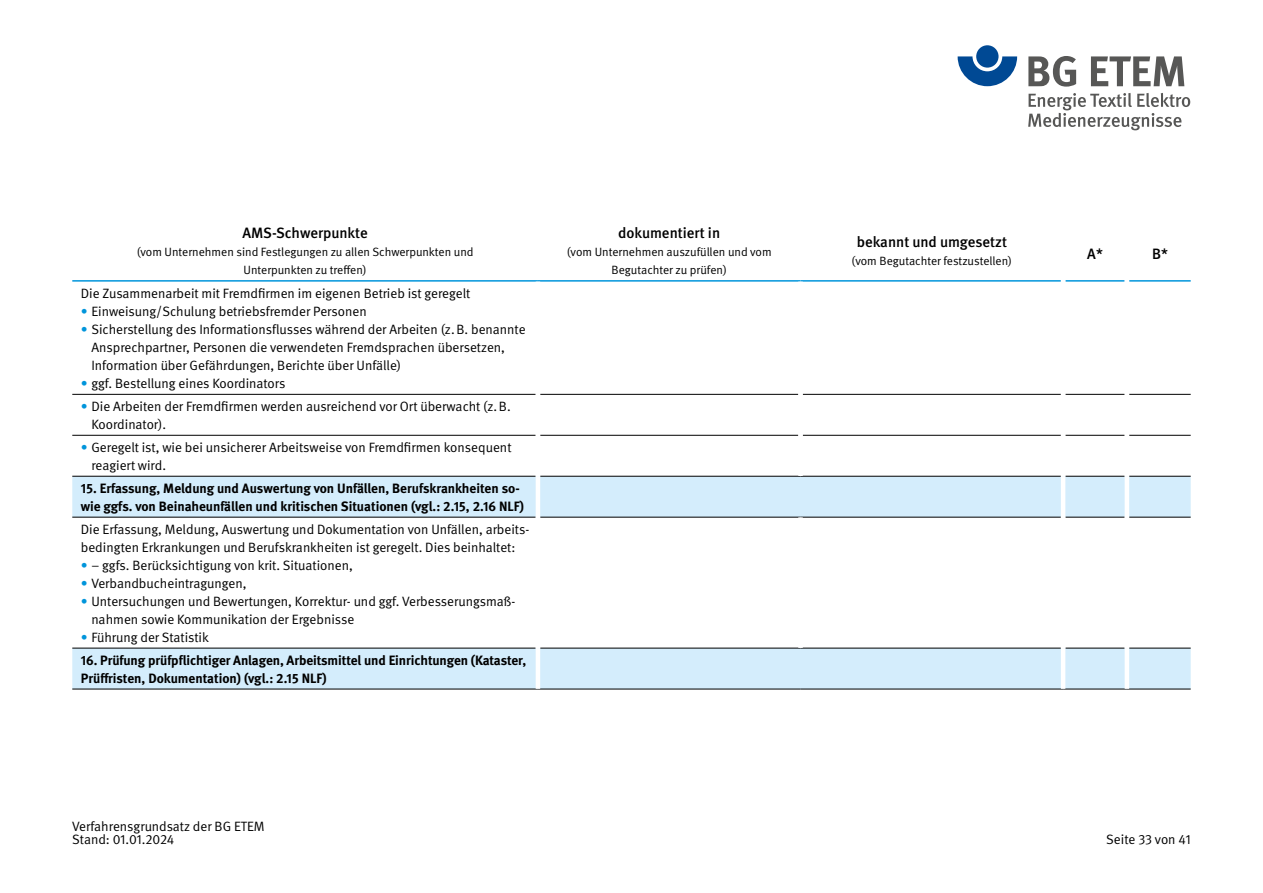
<style>
.page{position:relative;width:1263px;height:893px;background:#fff}
.page>*{position:absolute;margin:0;border:0;box-sizing:border-box;transform-origin:0 0}
.t1{font:500 15px "DGUV Meta";color:#000}
.t2{font:13.5px/18px "DGUV Meta";color:#000}
.t3{font:700 13.5px/18px "DGUV Meta";letter-spacing:-.005em;color:#000}
.t4{font:12px/18px "DGUV Meta";color:#000;text-align:center}
.s1{color:#0095db}
</style>
<div class="page">
<svg style="left:958px;top:56px;width:59px;height:30px"></svg>
<div style="left:976px;top:45px;width:22px;height:23px;background:#004994;border-radius:50%"></div>
<svg style="left:1028px;top:56px;width:48px;height:31px"></svg>
<svg style="left:1091px;top:56px;width:93px;height:30px"></svg>
<svg style="left:1028px;top:93px;width:162px;height:37px"></svg>
<svg style="left:72px;top:477px;width:1119px;height:212px"></svg>
<hr style="left:72px;top:280px;width:466px;height:2px;background:#0095db">
<hr style="left:538px;top:280px;width:262px;height:2px;background:#0095db">
<hr style="left:800px;top:280px;width:261px;height:2px;background:#0095db">
<hr style="left:1065px;top:280px;width:60px;height:2px;background:#0095db">
<hr style="left:1129px;top:280px;width:62px;height:2px;background:#0095db">
<hr style="left:72px;top:394px;width:464px;height:1px;background:#000">
<hr style="left:540px;top:394px;width:258px;height:1px;background:#000">
<hr style="left:803px;top:394px;width:258px;height:1px;background:#000">
<hr style="left:1065px;top:394px;width:60px;height:1px;background:#000">
<hr style="left:1129px;top:394px;width:62px;height:1px;background:#000">
<hr style="left:72px;top:435px;width:464px;height:1px;background:#000">
<hr style="left:540px;top:435px;width:258px;height:1px;background:#000">
<hr style="left:803px;top:435px;width:258px;height:1px;background:#000">
<hr style="left:1065px;top:435px;width:60px;height:1px;background:#000">
<hr style="left:1129px;top:435px;width:62px;height:1px;background:#000">
<hr style="left:72px;top:476px;width:464px;height:1px;background:#000">
<hr style="left:540px;top:476px;width:260px;height:1px;background:#000">
<hr style="left:800px;top:476px;width:261px;height:1px;background:#000">
<hr style="left:1065px;top:476px;width:60px;height:1px;background:#000">
<hr style="left:1129px;top:476px;width:62px;height:1px;background:#000">
<hr style="left:72px;top:517px;width:464px;height:1px;background:#000">
<hr style="left:540px;top:517px;width:260px;height:1px;background:#000">
<hr style="left:800px;top:517px;width:261px;height:1px;background:#000">
<hr style="left:1065px;top:517px;width:60px;height:1px;background:#000">
<hr style="left:1129px;top:517px;width:62px;height:1px;background:#000">
<hr style="left:72px;top:648px;width:464px;height:1px;background:#000">
<hr style="left:540px;top:648px;width:260px;height:1px;background:#000">
<hr style="left:800px;top:648px;width:261px;height:1px;background:#000">
<hr style="left:1065px;top:648px;width:60px;height:1px;background:#000">
<hr style="left:1129px;top:648px;width:62px;height:1px;background:#000">
<hr style="left:72px;top:689px;width:466px;height:1px;background:#000">
<hr style="left:538px;top:689px;width:262px;height:1px;background:#000">
<hr style="left:800px;top:689px;width:263px;height:1px;background:#000">
<hr style="left:1063px;top:689px;width:64px;height:1px;background:#000">
<hr style="left:1127px;top:689px;width:64px;height:1px;background:#000">
<hr style="left:536px;top:476px;width:4px;height:41px;background:#fff">
<hr style="left:536px;top:517px;width:4px;height:131px;background:#fff">
<hr style="left:536px;top:648px;width:4px;height:41px;background:#fff">
<div style="left:798px;top:517px;width:5px;height:131px;background:#fff"></div>
<hr style="left:1125px;top:476px;width:4px;height:41px;background:#fff">
<hr style="left:1125px;top:517px;width:4px;height:131px;background:#fff">
<hr style="left:1125px;top:648px;width:4px;height:41px;background:#fff">
<hr style="left:1061px;top:476px;width:4px;height:41px;background:#fff">
<hr style="left:1061px;top:517px;width:4px;height:131px;background:#fff">
<hr style="left:1061px;top:648px;width:4px;height:41px;background:#fff">
<p class="t1" style="left:242px;top:225px;width:127px">AMS-Schwerpunkte</p>
<p class="t4" style="left:137px;top:244px;width:338px">(vom Unternehmen sind Festlegungen zu allen Schwerpunkten und<br>Unterpunkten zu treffen)</p>
<p class="t2" style="left:81px;top:285px;width:391px">Die Zusammenarbeit mit Fremdfirmen im eigenen Betrieb ist geregelt</p>
<p class="t2" style="left:81px;top:303px;width:287px"><span class="s1">•</span> Einweisung/Schulung betriebsfremder Personen</p>
<p class="t2" style="left:91px;top:321px;width:436px;text-indent:-11px"><span class="s1">•</span> Sicherstellung des Informationsflusses während der Arbeiten (z.B. benannte<br>Ansprechpartner, Personen die verwendeten Fremdsprachen übersetzen,<br>Information über Gefährdungen, Berichte über Unfälle)</p>
<p class="t2" style="left:81px;top:375px;width:206px"><span class="s1">•</span> ggf. Bestellung eines Koordinators</p>
<p class="t2" style="left:91px;top:398px;width:421px;text-indent:-11px"><span class="s1">•</span> Die Arbeiten der Fremdfirmen werden ausreichend vor Ort überwacht (z.B.<br>Koordinator).</p>
<p class="t2" style="left:91px;top:438px;width:422px;text-indent:-11px"><span class="s1">•</span> Geregelt ist, wie bei unsicherer Arbeitsweise von Fremdfirmen konsequent reagiert wird.</p>
<p class="t3" style="left:81px;top:479px;width:445px">15. Erfassung, Meldung und Auswertung von Unfällen, Berufskrankheiten so&shy;wie ggfs. von Beinaheunfällen und kritischen Situationen (vgl.: 2.15, 2.16 NLF)</p>
<p class="t2" style="left:81px;top:520px;width:450px">Die Erfassung, Meldung, Auswertung und Dokumentation von Unfällen, arbeits&shy;bedingten Erkrankungen und Berufskrankheiten ist geregelt. Dies beinhaltet:</p>
<p class="t2" style="left:81px;top:556px;width:274px"><span class="s1">•</span> – ggfs. Berücksichtigung von krit. Situationen,</p>
<p class="t2" style="left:81px;top:574px;width:167px"><span class="s1">•</span> Verbandbucheintragungen,</p>
<p class="t2" style="left:91px;top:592px;width:425px;text-indent:-11px"><span class="s1">•</span> Untersuchungen und Bewertungen, Korrektur- und ggf. Verbesserungsmaß&shy;nahmen sowie Kommunikation der Ergebnisse</p>
<p class="t2" style="left:81px;top:628px;width:130px"><span class="s1">•</span> Führung der Statistik</p>
<p class="t3" style="left:81px;top:651px;width:447px">16. Prüfung prüfpflichtiger Anlagen, Arbeitsmittel und Einrichtungen (Kataster,<br>Prüffristen, Dokumentation) (vgl.: 2.15 NLF)</p>
<p class="t1" style="left:618px;top:225px;width:103px">dokumentiert in</p>
<p class="t4" style="left:567px;top:244px;width:206px">(vom Unternehmen auszufüllen und vom<br>Begutachter zu prüfen)</p>
<p class="t2" style="left:72px;top:819px;width:194px;line-height:13.5px">Verfahrensgrundsatz der BG ETEM<br>Stand: 01.01.2024</p>
<p class="t1" style="left:857px;top:234px;width:152px">bekannt und umgesetzt</p>
<p class="t4" style="left:851px;top:253px;width:162px">(vom Begutachter festzustellen)</p>
<p class="t1" style="left:1087px;top:245px;width:17px">A*</p>
<p class="t1" style="left:1152px;top:245px;width:17px">B*</p>
<p class="t2" style="left:1106px;top:831px;width:86px">Seite 33 von 41</p>
</div>
